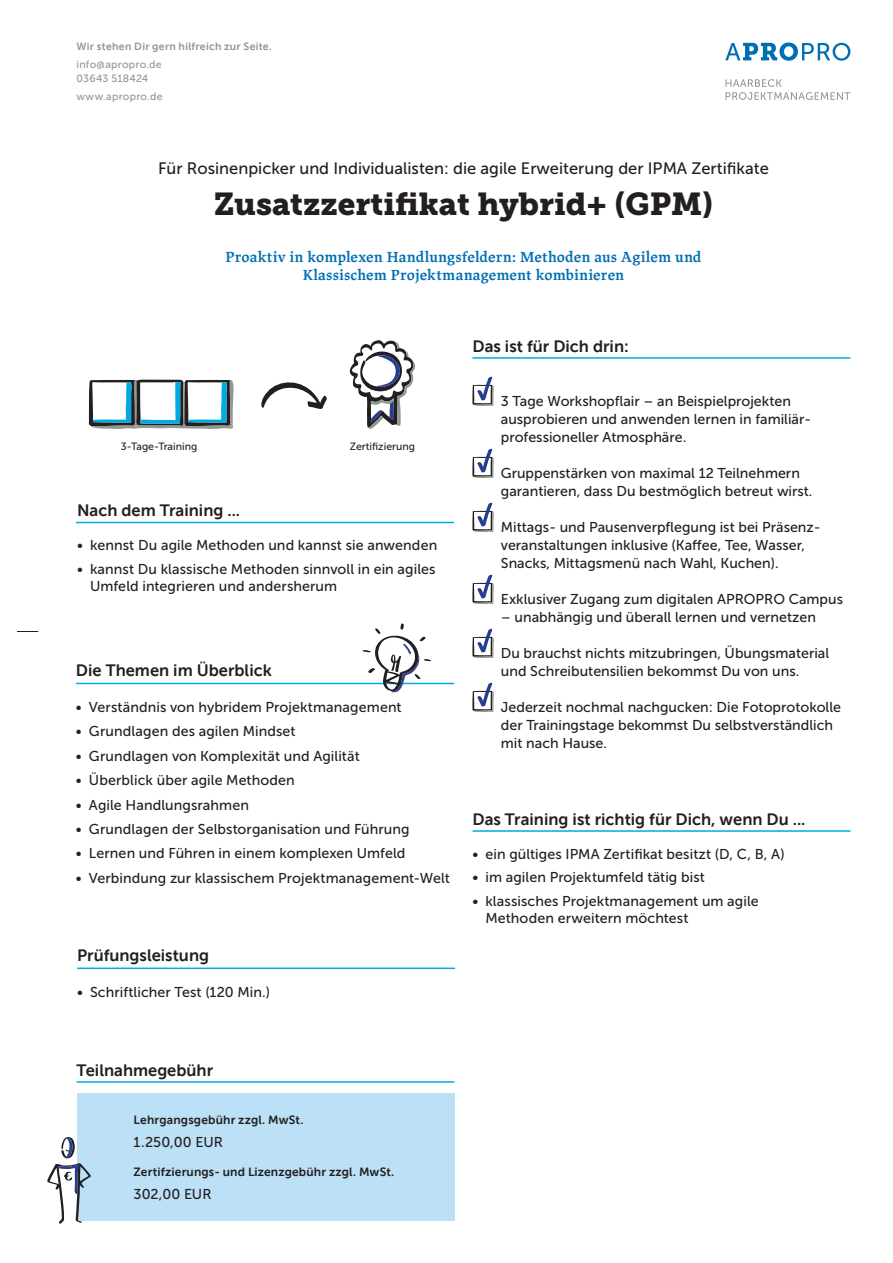
<style>
.page{position:relative;width:893px;height:1263px;background:#fff}
.page>*{position:absolute;margin:0;border:0;box-sizing:border-box;transform-origin:0 0}
.t1{font:31.5px "Museo Slab 900";color:#231f20}
.t2{font:16.5px "Museo Sans 700";color:#231f20}
.t3{font:16.5px "Museo Sans 500";color:#231f20}
.t4{font:600 15px/18px "Lapture";color:#006eb3;text-align:center}
.t5{font:14.25px/18px "Museo Sans 500";color:#231f20}
.t6{font:12px "Museo Sans 700";letter-spacing:.015em;color:#231f20}
.t7{font:10.5px/13.5px "Museo Sans 500";letter-spacing:.025em;color:#909791}
.t8{font:10.5px "Museo Sans 700";letter-spacing:.025em;color:#909791}
.t9{font:10.5px "Museo Sans 500";color:#231f20}
</style>
<div class="page">
<svg style="left:17px;top:631px;width:21px;height:1px"></svg>
<svg style="left:725px;top:79px;width:125px;height:21px"></svg>
<svg style="left:725px;top:43px;width:125px;height:18px"></svg>
<svg style="left:472px;top:377px;width:22px;height:29px"></svg>
<svg style="left:472px;top:449px;width:22px;height:29px"></svg>
<svg style="left:472px;top:503px;width:22px;height:29px"></svg>
<svg style="left:472px;top:575px;width:22px;height:29px"></svg>
<svg style="left:472px;top:629px;width:22px;height:29px"></svg>
<svg style="left:472px;top:683px;width:22px;height:29px"></svg>
<hr style="left:472px;top:357px;width:378px;height:2px;background:#00abe5">
<hr style="left:76px;top:522px;width:378px;height:1px;background:#00abe5">
<hr style="left:472px;top:830px;width:378px;height:2px;background:#00abe5">
<hr style="left:77px;top:1081px;width:377px;height:2px;background:#00abe5">
<div style="left:77px;top:1093px;width:377px;height:128px;background:#bce0f5"></div>
<svg style="left:47px;top:1137px;width:44px;height:87px"></svg>
<svg style="left:349px;top:340px;width:67px;height:89px"></svg>
<svg style="left:89px;top:380px;width:145px;height:49px"></svg>
<svg style="left:261px;top:382px;width:66px;height:27px"></svg>
<hr style="left:76px;top:683px;width:378px;height:1px;background:#00abe5">
<svg style="left:363px;top:623px;width:68px;height:69px"></svg>
<hr style="left:77px;top:967px;width:378px;height:2px;background:#00abe5">
<p class="t8" style="left:77px;top:41px;width:197px">Wir stehen Dir gern hilfreich zur Seite.</p>
<p class="t7" style="left:77px;top:58px;width:87px">info@apropro.de<br>03643 518424</p>
<p class="t7" style="left:77px;top:90px;width:88px">www.apropro.de</p>
<p class="t3" style="left:158px;top:159px;width:612px">Für Rosinenpicker und Individualisten: die agile Erweiterung der IPMA Zertifikate</p>
<h1 class="t1" style="left:214px;top:186px;width:501px">Zusatzzertifikat hybrid+ (GPM)</h1>
<p class="t4" style="left:225px;top:248px;width:478px">Proaktiv in komplexen Handlungsfeldern: Methoden aus Agilem und<br>Klassischem Projektmanagement kombinieren</p>
<p class="t9" style="left:121px;top:440px;width:78px">3-Tage-Training</p>
<p class="t9" style="left:350px;top:440px;width:67px">Zertifizierung</p>
<p class="t2" style="left:77px;top:501px;width:165px">Nach dem Training ...</p>
<p class="t5" style="left:77px;top:536px;width:362px">• kennst Du agile Methoden und kannst sie anwenden</p>
<p class="t5" style="left:90px;top:560px;width:347px;line-height:17.1px;text-indent:-13px">• kannst Du klassische Methoden sinnvoll in ein agiles<br>Umfeld integrieren und andersherum</p>
<p class="t2" style="left:76px;top:661px;width:197px">Die Themen im Überblick</p>
<p class="t5" style="left:76px;top:698px;width:327px">• Verständnis von hybridem Projektmanagement</p>
<p class="t5" style="left:76px;top:723px;width:221px">• Grundlagen des agilen Mindset</p>
<p class="t5" style="left:76px;top:747px;width:285px">• Grundlagen von Komplexität und Agilität</p>
<p class="t5" style="left:76px;top:771px;width:220px">• Überblick über agile Methoden</p>
<p class="t5" style="left:76px;top:796px;width:175px">• Agile Handlungsrahmen</p>
<p class="t5" style="left:76px;top:820px;width:335px">• Grundlagen der Selbstorganisation und Führung</p>
<p class="t5" style="left:76px;top:844px;width:331px">• Lernen und Führen in einem komplexen Umfeld</p>
<p class="t5" style="left:76px;top:869px;width:375px">• Verbindung zur klassischem Projektmanagement-Welt</p>
<p class="t2" style="left:77px;top:946px;width:134px">Prüfungsleistung</p>
<p class="t5" style="left:77px;top:983px;width:195px">• Schriftlicher Test (120 Min.)</p>
<p class="t2" style="left:472px;top:337px;width:158px">Das ist für Dich drin:</p>
<p class="t5" style="left:501px;top:392px;width:312px">3 Tage Workshopflair – an Beispielprojekten ausprobieren und anwenden lernen in familiär&shy;professioneller Atmosphäre.</p>
<p class="t5" style="left:501px;top:464px;width:313px">Gruppenstärken von maximal 12 Teilnehmern garantieren, dass Du bestmöglich betreut wirst.</p>
<p class="t5" style="left:501px;top:518px;width:321px">Mittags- und Pausenverpflegung ist bei Präsenz&shy;veranstaltungen inklusive (Kaffee, Tee, Wasser,<br>Snacks, Mittagsmenü nach Wahl, Kuchen).</p>
<p class="t5" style="left:501px;top:590px;width:344px">Exklusiver Zugang zum digitalen APROPRO Campus</p>
<p class="t5" style="left:501px;top:608px;width:317px">– unabhängig und überall lernen und vernetzen</p>
<p class="t5" style="left:501px;top:644px;width:330px">Du brauchst nichts mitzubringen, Übungsmaterial und Schreibutensilien bekommst Du von uns.</p>
<p class="t5" style="left:501px;top:698px;width:342px">Jederzeit nochmal nachgucken: Die Fotoprotokolle der Trainingstage bekommst Du selbstverständlich mit nach Hause.</p>
<p class="t2" style="left:472px;top:810px;width:335px">Das Training ist richtig für Dich, wenn Du ...</p>
<p class="t5" style="left:472px;top:845px;width:314px">• ein gültiges IPMA Zertifikat besitzt (D, C, B, A)</p>
<p class="t5" style="left:472px;top:869px;width:234px">• im agilen Projektumfeld tätig bist</p>
<p class="t5" style="left:485px;top:892px;width:275px;line-height:17.1px;text-indent:-13px">• klassisches Projektmanagement um agile<br>Methoden erweitern möchtest</p>
<p class="t2" style="left:77px;top:1061px;width:138px">Teilnahmegebühr</p>
<p class="t6" style="left:134px;top:1113px;width:172px">Lehrgangsgebühr zzgl. MwSt.</p>
<p class="t5" style="left:134px;top:1133px;width:91px">1.250,00 EUR</p>
<p class="t6" style="left:134px;top:1165px;width:262px">Zertifzierungs- und Lizenzgebühr zzgl. MwSt.</p>
<p class="t5" style="left:134px;top:1185px;width:80px">302,00 EUR</p>
</div>
